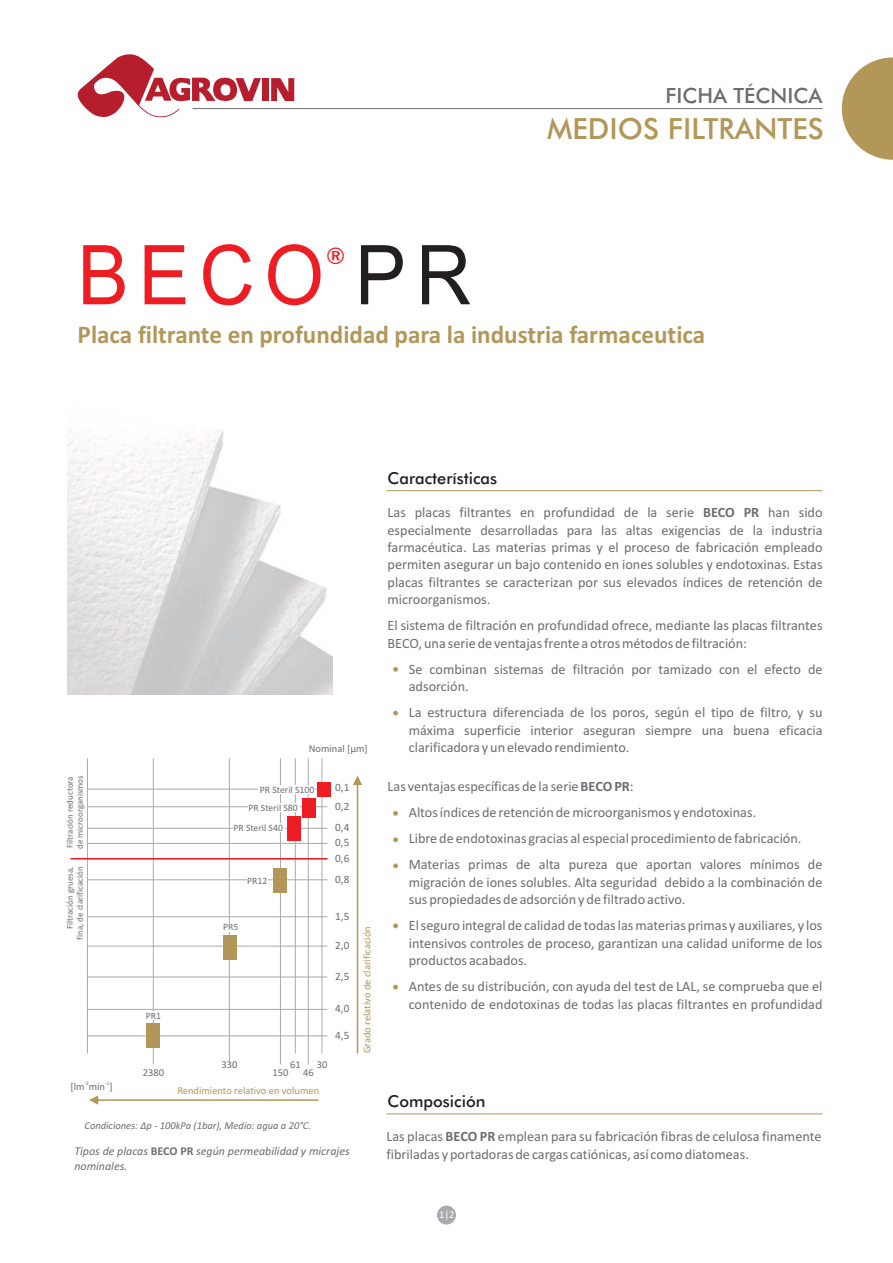
<style>
.page{position:relative;width:893px;height:1263px;background:#fff}
.page>*{position:absolute;margin:0;border:0;box-sizing:border-box;transform-origin:0 0}
.t1{font:82.5px "Arial";letter-spacing:.13em;color:#ee1d23;scale:.93 1}
.t2{font:500 29.1px "Futura BT";color:#b39758}
.t3{font:700 25.5px "Calibri";color:#b39758}
.t4{font:500 22.95px "Futura BT";color:#ee1d23}
.t5{font:500 21px "Futura BT";color:#6c6d70}
.t6{font:500 16.5px "Futura BT";color:#231f20}
.t7{font:14.25px/17.4px "Calibri";color:#6c6d70}
.t8{font:italic 12px/14.7px "Calibri";color:#6c6d70}
.t9{font:11.25px/15.3px "Calibri";color:#6c6d70}
.t10{font:10.5px "Calibri";color:#b39758}
.t11{font:italic 10.5px "Calibri";color:#6c6d70}
.t12{font:10.5px "Calibri";color:#6c6d70}
.t13{font:10.5px "Calibri";color:#fff}
.t14{font:9.75px/20.4px "Calibri";color:#6c6d70}
.t15{font:9px/9.9px "Calibri";color:#6c6d70;text-align:right}
.t16{font:5.25px "Calibri";color:#6c6d70}
.s1{color:#231f20}
.s2{font-weight:700;font-style:normal}
.s3{font-weight:700}
</style>
<div class="page">
<svg style="left:271px;top:78px;width:23px;height:23px"></svg>
<div style="left:262px;top:78px;width:7px;height:23px;background:#b61e2d"></div>
<svg style="left:78px;top:54px;width:183px;height:64px"></svg>
<svg style="left:842px;top:57px;width:51px;height:103px"></svg>
<hr style="left:193px;top:108px;width:630px;height:1px;background:#6c6d70">
<div style="left:437px;top:1205px;width:19px;height:19px;background:#a8a9ad;border-radius:50%"></div>
<img style="left:68px;top:431px;width:264px;height:264px">
<hr style="left:153px;top:758px;width:1px;height:306px;background:#a8a9ad">
<hr style="left:87px;top:758px;width:1px;height:295px;background:#a8a9ad">
<hr style="left:229px;top:758px;width:1px;height:306px;background:#a8a9ad">
<hr style="left:280px;top:758px;width:1px;height:306px;background:#a8a9ad">
<hr style="left:295px;top:758px;width:1px;height:295px;background:#a8a9ad">
<hr style="left:308px;top:758px;width:1px;height:306px;background:#a8a9ad">
<hr style="left:322px;top:758px;width:1px;height:295px;background:#a8a9ad">
<hr style="left:87px;top:789px;width:240px;height:1px;background:#a8a9ad">
<hr style="left:87px;top:806px;width:240px;height:1px;background:#a8a9ad">
<hr style="left:87px;top:828px;width:240px;height:1px;background:#a8a9ad">
<hr style="left:87px;top:843px;width:240px;height:1px;background:#a8a9ad">
<hr style="left:87px;top:879px;width:240px;height:1px;background:#a8a9ad">
<hr style="left:87px;top:916px;width:240px;height:1px;background:#a8a9ad">
<hr style="left:87px;top:946px;width:240px;height:1px;background:#a8a9ad">
<hr style="left:71px;top:858px;width:256px;height:1px;background:#ee1d23">
<hr style="left:87px;top:1035px;width:240px;height:1px;background:#a8a9ad">
<hr style="left:87px;top:977px;width:240px;height:1px;background:#a8a9ad">
<hr style="left:87px;top:1009px;width:240px;height:1px;background:#a8a9ad">
<div style="left:318px;top:782px;width:13px;height:14px;background:#ee1d23"></div>
<div style="left:146px;top:1023px;width:14px;height:25px;background:#b39758"></div>
<svg style="left:89px;top:1095px;width:230px;height:10px"></svg>
<svg style="left:353px;top:776px;width:9px;height:277px"></svg>
<div style="left:258px;top:785px;width:57px;height:9px;background:#fff"></div>
<div style="left:140px;top:1011px;width:21px;height:9px;background:#fff"></div>
<div style="left:224px;top:935px;width:13px;height:25px;background:#b39758"></div>
<div style="left:219px;top:923px;width:21px;height:9px;background:#fff"></div>
<div style="left:273px;top:868px;width:14px;height:25px;background:#b39758"></div>
<div style="left:247px;top:875px;width:20px;height:9px;background:#fff"></div>
<div style="left:302px;top:798px;width:13px;height:20px;background:#ee1d23"></div>
<div style="left:248px;top:803px;width:52px;height:8px;background:#fff"></div>
<div style="left:287px;top:816px;width:13px;height:25px;background:#ee1d23"></div>
<div style="left:233px;top:823px;width:52px;height:9px;background:#fff"></div>
<hr style="left:386px;top:490px;width:437px;height:1px;background:#b39758">
<svg style="left:393px;top:667px;width:5px;height:5px"></svg>
<svg style="left:393px;top:711px;width:5px;height:4px"></svg>
<svg style="left:393px;top:811px;width:5px;height:5px"></svg>
<svg style="left:393px;top:837px;width:5px;height:5px"></svg>
<svg style="left:393px;top:863px;width:5px;height:5px"></svg>
<svg style="left:393px;top:923px;width:5px;height:5px"></svg>
<svg style="left:393px;top:985px;width:5px;height:4px"></svg>
<hr style="left:386px;top:1113px;width:437px;height:1px;background:#b39758">
<h3 class="t5" style="left:665px;top:87px;width:158px">FICHA TÉCNICA</h3>
<h1 class="t1" style="left:78px;top:244px;width:425px">BECO <span class="s1">PR</span></h1>
<h3 class="t4" style="left:326px;top:247px;width:21px">®</h3>
<h2 class="t2" style="left:547px;top:117px;width:278px">MEDIOS FILTRANTES</h2>
<h3 class="t3" style="left:78px;top:324px;width:629px">Placa filtrante en profundidad para la industria farmaceutica</h3>
<p class="t15" style="left:66px;top:849px;width:75px;text-align:left;rotate:-90deg">Filtración reductora de microorganismos</p>
<p class="t15" style="left:66px;top:940px;width:74px;rotate:-90deg">Filtración gruesa, fina, de clarificación</p>
<p class="t14" style="left:146px;top:1006px;width:17px">PR1</p>
<p class="t12" style="left:143px;top:1068px;width:23px">2380</p>
<p class="t12" style="left:309px;top:744px;width:61px">Nominal [µm]</p>
<p class="t14" style="left:260px;top:780px;width:56px">PR Steril S100</p>
<p class="t14" style="left:233px;top:798px;width:66px;text-indent:15px">PR Steril S80<br>PR Steril S40</p>
<p class="t14" style="left:247px;top:871px;width:22px">PR12</p>
<p class="t14" style="left:223px;top:917px;width:17px">PR5</p>
<p class="t12" style="left:222px;top:1060px;width:17px">330</p>
<p class="t12" style="left:290px;top:1060px;width:12px">61</p>
<p class="t12" style="left:317px;top:1060px;width:12px">30</p>
<p class="t12" style="left:273px;top:1068px;width:17px">150</p>
<p class="t12" style="left:303px;top:1068px;width:12px">46</p>
<p class="t9" style="left:335px;top:779px;width:16px;line-height:18.1px">0,1<br>0,2</p>
<p class="t9" style="left:335px;top:821px;width:16px;text-align:justify">0,4<br>0,5<br>0,6</p>
<p class="t9" style="left:335px;top:872px;width:16px">0,8</p>
<p class="t9" style="left:335px;top:909px;width:16px">1,5</p>
<p class="t9" style="left:335px;top:938px;width:16px">2,0</p>
<p class="t9" style="left:335px;top:969px;width:16px">2,5</p>
<p class="t9" style="left:335px;top:1002px;width:16px">4,0</p>
<p class="t9" style="left:335px;top:1029px;width:16px">4,5</p>
<p class="t10" style="left:363px;top:1053px;width:129px;rotate:-90deg">Grado relativo de clarificación</p>
<p class="t16" style="left:85px;top:1081px;width:6px">-2</p>
<p class="t16" style="left:105px;top:1081px;width:6px">-1</p>
<p class="t12" style="left:71px;top:1082px;width:44px">[lm min ]</p>
<p class="t10" style="left:177px;top:1086px;width:143px">Rendimiento relativo en volumen</p>
<p class="t11" style="left:85px;top:1121px;width:228px">Condiciones: Δp - 100kPa (1bar), Medio: agua a 20°C.</p>
<p class="t8" style="left:74px;top:1145px;width:277px">Tipos de placas <span class="s2">BECO PR</span> según permeabilidad y micrajes nominales.</p>
<p class="t6" style="left:388px;top:472px;width:111px">Características</p>
<p class="t7" style="left:388px;top:505px;width:437px;text-align:justify">Las placas filtrantes en profundidad de la serie <span class="s3">BECO PR</span> han sido especialmente desarrolladas para las altas exigencias de la industria farmacéutica. Las materias primas y el proceso de fabricación empleado permiten asegurar un bajo contenido en iones solubles y endotoxinas. Estas placas filtrantes se caracterizan por sus elevados índices de retención de microorganismos.</p>
<p class="t7" style="left:388px;top:618px;width:437px">El sistema de filtración en profundidad ofrece, mediante las placas filtrantes<br>BECO, una serie de ventajas frente a otros métodos de filtración:</p>
<p class="t7" style="left:409px;top:661px;width:415px">Se combinan sistemas de filtración por tamizado con el efecto de adsorción.</p>
<p class="t7" style="left:409px;top:705px;width:415px;text-align:justify">La estructura diferenciada de los poros, según el tipo de filtro, y su máxima superficie interior aseguran siempre una buena eficacia clarificadora y un elevado rendimiento.</p>
<p class="t7" style="left:409px;top:774px;width:415px;line-height:26.1px;text-indent:-21px">Las ventajas específicas de la serie <span class="s3">BECO PR</span>:<br>Altos índices de retención de microorganismos y endotoxinas.<br>Libre de endotoxinas gracias al especial procedimiento de fabricación.<br>Materias primas de alta pureza que aportan valores mínimos de</p>
<p class="t7" style="left:409px;top:874px;width:415px">migración de iones solubles. Alta seguridad debido a la combinación de sus propiedades de adsorción y de filtrado activo.</p>
<p class="t7" style="left:409px;top:918px;width:415px;text-align:justify">El seguro integral de calidad de todas las materias primas y auxiliares, y los intensivos controles de proceso, garantizan una calidad uniforme de los productos acabados.</p>
<p class="t7" style="left:409px;top:979px;width:415px">Antes de su distribución, con ayuda del test de LAL, se comprueba que el contenido de endotoxinas de todas las placas filtrantes en profundidad</p>
<p class="t6" style="left:388px;top:1094px;width:99px">Composición</p>
<p class="t7" style="left:386px;top:1129px;width:437px">Las placas <span class="s3">BECO PR</span> emplean para su fabricación fibras de celulosa finamente fibriladas y portadoras de cargas catiónicas, así como diatomeas.</p>
<p class="t13" style="left:439px;top:1210px;width:17px">1|2</p>
</div>
